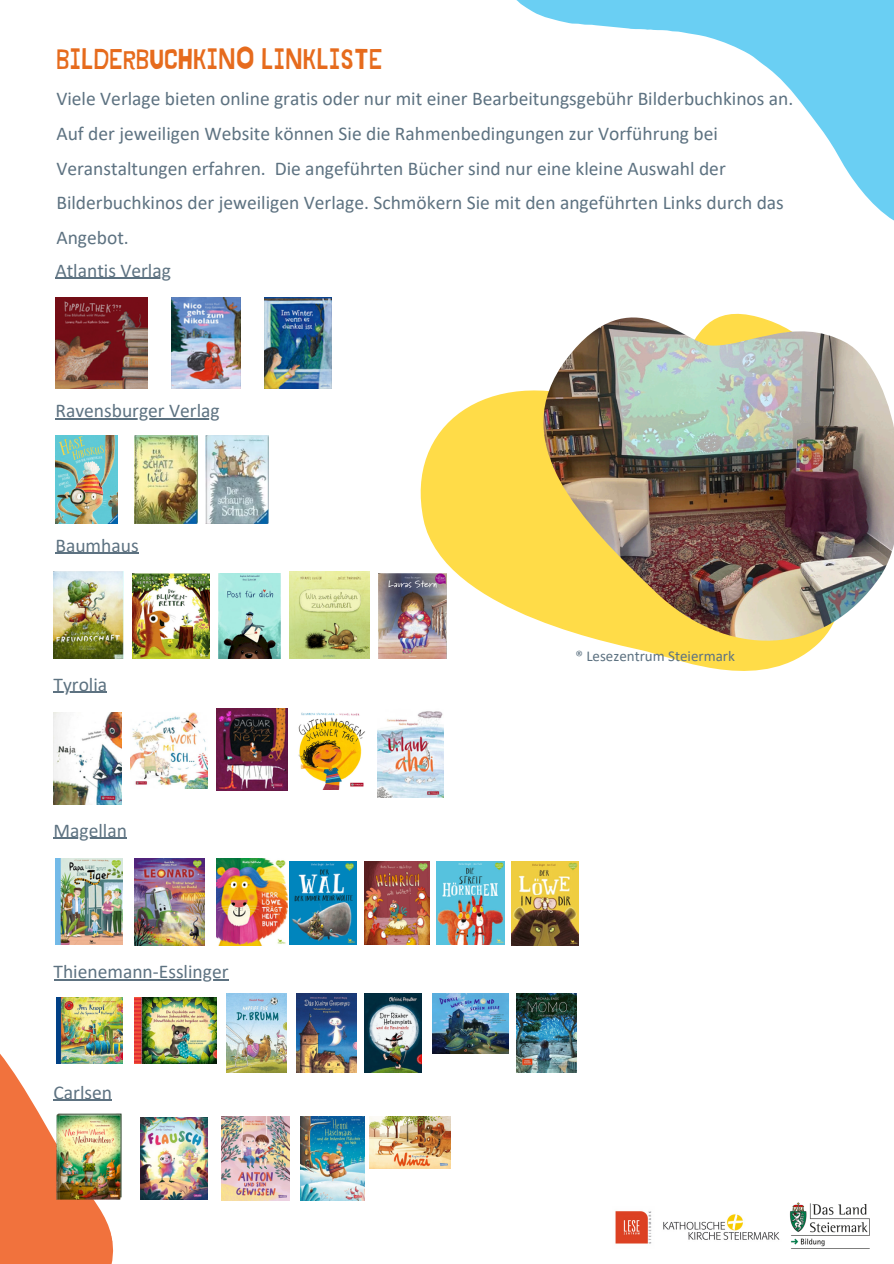
<style>
.page{position:relative;width:894px;height:1264px;background:#fff}
.page>*{position:absolute;margin:0;border:0;box-sizing:border-box;transform-origin:0 0}
.t1{font:28.5px "Jingleberry";color:#e66b1d}
.t2{font:19.5px/34.8px "Calibri";color:#5d7281}
.t3{font:15px "Calibri";color:#5d7281}
</style>
<div class="page">
<svg style="left:516px;top:0;width:377px;height:220px"></svg>
<svg style="left:0;top:980px;width:131px;height:283px"></svg>
<svg style="left:360px;top:313px;width:462px;height:481px"></svg>
<img style="left:543px;top:317px;width:350px;height:323px">
<img style="left:55px;top:298px;width:93px;height:91px">
<img style="left:172px;top:298px;width:68px;height:91px">
<img style="left:265px;top:298px;width:66px;height:91px">
<img style="left:54px;top:571px;width:69px;height:87px">
<img style="left:133px;top:573px;width:76px;height:85px">
<img style="left:218px;top:573px;width:62px;height:85px">
<img style="left:289px;top:571px;width:80px;height:87px">
<img style="left:378px;top:573px;width:68px;height:85px">
<img style="left:55px;top:435px;width:62px;height:88px">
<img style="left:134px;top:435px;width:63px;height:88px">
<img style="left:205px;top:435px;width:63px;height:88px">
<img style="left:54px;top:712px;width:67px;height:92px">
<img style="left:131px;top:712px;width:76px;height:76px">
<img style="left:216px;top:708px;width:71px;height:83px">
<img style="left:298px;top:708px;width:70px;height:81px">
<img style="left:377px;top:708px;width:66px;height:89px">
<img style="left:55px;top:858px;width:68px;height:86px">
<img style="left:134px;top:858px;width:71px;height:87px">
<img style="left:216px;top:858px;width:71px;height:87px">
<img style="left:289px;top:861px;width:67px;height:83px">
<img style="left:364px;top:861px;width:65px;height:83px">
<img style="left:436px;top:861px;width:68px;height:83px">
<img style="left:511px;top:861px;width:67px;height:84px">
<img style="left:226px;top:993px;width:61px;height:79px">
<img style="left:296px;top:993px;width:61px;height:79px">
<img style="left:56px;top:997px;width:67px;height:66px">
<img style="left:134px;top:997px;width:82px;height:66px">
<img style="left:432px;top:993px;width:76px;height:60px">
<img style="left:365px;top:993px;width:56px;height:79px">
<img style="left:516px;top:993px;width:60px;height:79px">
<img style="left:56px;top:1113px;width:66px;height:86px">
<img style="left:140px;top:1117px;width:68px;height:82px">
<img style="left:222px;top:1116px;width:67px;height:83px">
<img style="left:369px;top:1116px;width:81px;height:52px">
<img style="left:300px;top:1116px;width:64px;height:83px">
<hr style="left:55px;top:418px;width:165px;height:1px;background:#5d7281">
<hr style="left:55px;top:278px;width:116px;height:1px;background:#5d7281">
<hr style="left:55px;top:553px;width:84px;height:1px;background:#5d7281">
<hr style="left:54px;top:691px;width:53px;height:2px;background:#5d7281">
<hr style="left:54px;top:837px;width:73px;height:1px;background:#5d7281">
<hr style="left:54px;top:979px;width:174px;height:1px;background:#5d7281">
<hr style="left:54px;top:1099px;width:58px;height:1px;background:#5d7281">
<img style="left:615px;top:1211px;width:37px;height:33px">
<img style="left:789px;top:1202px;width:81px;height:47px">
<img style="left:663px;top:1214px;width:117px;height:26px">
<p class="t1" style="left:56px;top:46px;width:327px">BILDERBUCHKINO LINKLISTE</p>
<p class="t2" style="left:56px;top:82px;width:738px">Viele Verlage bieten online gratis oder nur mit einer Bearbeitungsgebühr Bilderbuchkinos an.<br>Auf der jeweiligen Website können Sie die Rahmenbedingungen zur Vorführung bei Veranstaltungen erfahren. Die angeführten Bücher sind nur eine kleine Auswahl der Bilderbuchkinos der jeweiligen Verlage. Schmökern Sie mit den angeführten Links durch das Angebot.</p>
<p class="t2" style="left:55px;top:254px;width:117px">Atlantis Verlag</p>
<h2 class="t2" style="left:55px;top:395px;width:166px">Ravensburger Verlag</h2>
<p class="t2" style="left:55px;top:529px;width:85px">Baumhaus</p>
<p class="t2" style="left:54px;top:668px;width:55px">Tyrolia</p>
<p class="t2" style="left:54px;top:814px;width:75px">Magellan</p>
<h2 class="t2" style="left:54px;top:955px;width:176px">Thienemann-Esslinger</h2>
<p class="t2" style="left:54px;top:1076px;width:60px">Carlsen</p>
<p class="t3" style="left:575px;top:650px;width:161px">® Lesezentrum Steiermark</p>
</div>
